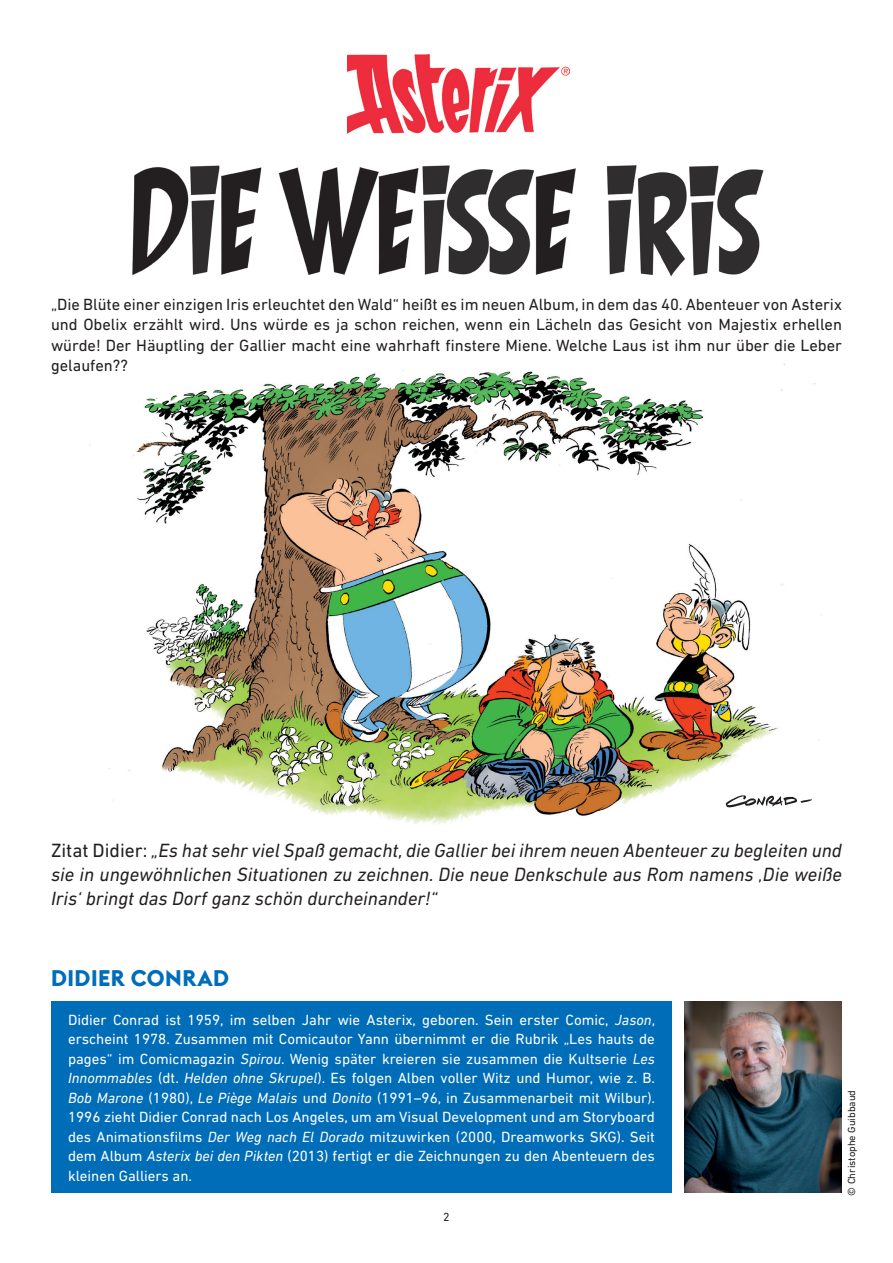
<style>
.page{position:relative;width:893px;height:1263px;background:#fff}
.page>*{position:absolute;margin:0;border:0;box-sizing:border-box;transform-origin:0 0}
.t1{font:700 22.5px "Euclid BP";letter-spacing:.02em;color:#006db8}
.t2{font:italic 19.5px/24px "DIN Next LT Pro";color:#231f20;text-align:justify}
.t3{font:16.5px/20.2px "DIN Next LT Pro";color:#231f20;text-align:justify}
.t4{font:15px/19.5px "DIN Next LT Pro";color:#fff;text-align:justify}
.t5{font:12px "DIN Next LT Pro";color:#231f20}
.t6{font:10.5px "DIN Next LT Pro";color:#231f20}
.s1{font-style:normal}
.s2{font-style:italic}
</style>
<div class="page">
<img style="left:132px;top:165px;width:632px;height:112px">
<img style="left:89px;top:364px;width:733px;height:461px">
<img style="left:347px;top:55px;width:222px;height:78px">
<img style="left:685px;top:1001px;width:157px;height:192px">
<div style="left:51px;top:1001px;width:621px;height:192px;background:#006db8"></div>
<svg style="left:725px;top:795px;width:87px;height:12px"></svg>
<p class="t3" style="left:51px;top:294px;width:792px">„Die Blüte einer einzigen Iris erleuchtet den Wald“ heißt es im neuen Album, in dem das 40. Abenteuer von Asterix und Obelix erzählt wird. Uns würde es ja schon reichen, wenn ein Lächeln das Gesicht von Majestix erhellen würde! Der Häuptling der Gallier macht eine wahrhaft finstere Miene. Welche Laus ist ihm nur über die Leber gelaufen??</p>
<p class="t2" style="left:51px;top:838px;width:792px"><span class="s1">Zitat Didier:</span> „Es hat sehr viel Spaß gemacht, die Gallier bei ihrem neuen Abenteuer zu begleiten und sie in ungewöhnlichen Situationen zu zeichnen. Die neue Denkschule aus Rom namens ‚Die weiße Iris‘ bringt das Dorf ganz schön durcheinander!“</p>
<h1 class="t1" style="left:51px;top:964px;width:180px">DIDIER CONRAD</h1>
<p class="t4" style="left:68px;top:1010px;width:589px">Didier Conrad ist 1959, im selben Jahr wie Asterix, geboren. Sein erster Comic, <span class="s2">Jason</span>, erscheint 1978. Zusammen mit Comicautor Yann übernimmt er die Rubrik „Les hauts de pages“ im Comicmagazin <span class="s2">Spirou</span>. Wenig später kreieren sie zusammen die Kultserie <span class="s2">Les Innommables</span> (dt. <span class="s2">Helden ohne Skrupel</span>). Es folgen Alben voller Witz und Humor, wie z. B.<br><span class="s2">Bob Marone</span> (1980), <span class="s2">Le Piège Malais</span> und <span class="s2">Donito</span> (1991–96, in Zusammenarbeit mit Wilbur).<br>1996 zieht Didier Conrad nach Los Angeles, um am Visual Development und am Storyboard des Animationsfilms <span class="s2">Der Weg nach El Dorado</span> mitzuwirken (2000, Dreamworks SKG). Seit dem Album <span class="s2">Asterix bei den Pikten</span> (2013) fertigt er die Zeichnungen zu den Abenteuern des kleinen Galliers an.</p>
<p class="t5" style="left:443px;top:1210px;width:8px">2</p>
<p class="t6" style="left:845px;top:1196px;width:107px;rotate:-90deg">© Christophe Guibbaud</p>
</div>
